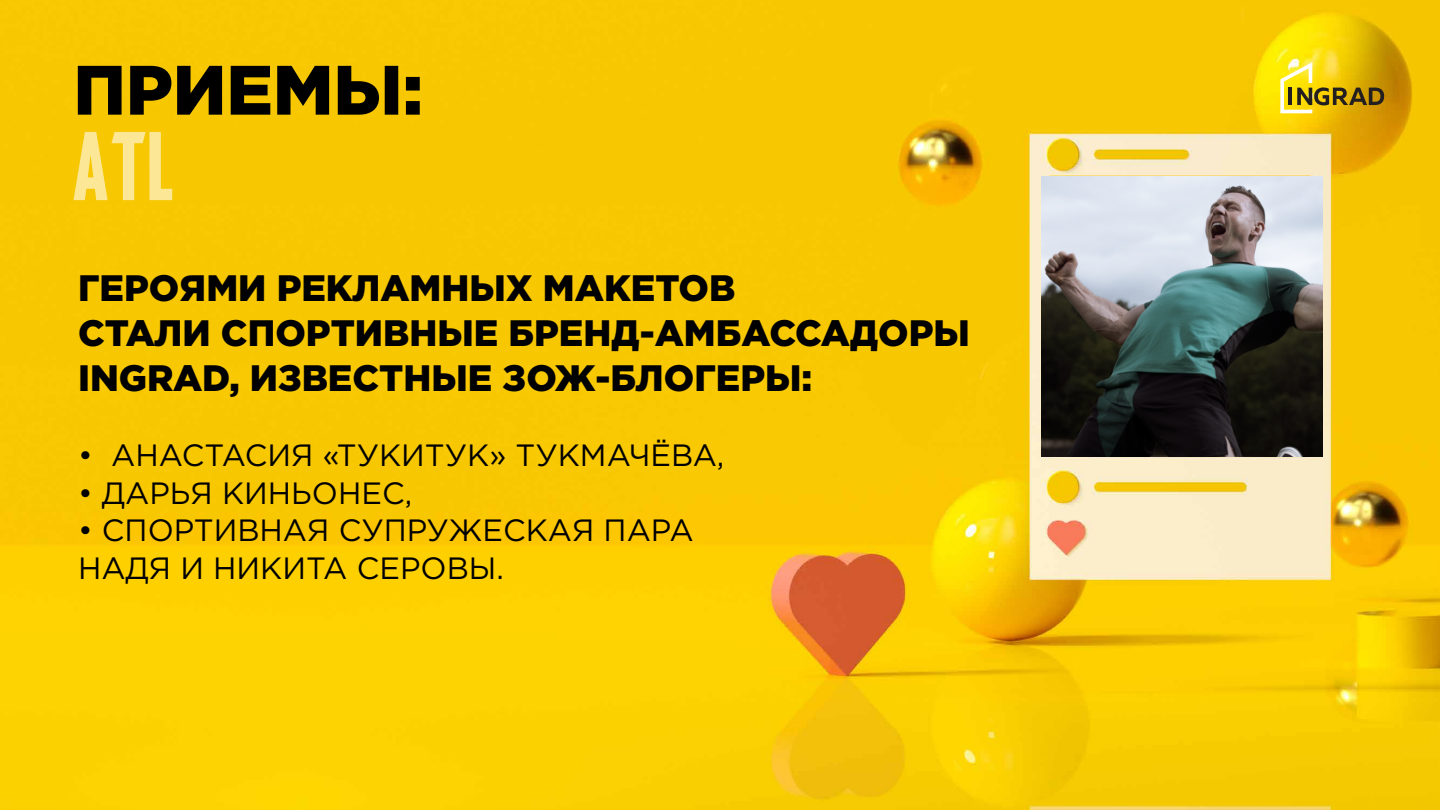
<style>
.page{position:relative;width:1440px;height:810px;background:#fff}
.page>*{position:absolute;margin:0;border:0;box-sizing:border-box;transform-origin:0 0}
.t1{font:78px "Ponter Alt";color:rgb(255 255 255/.59)}
.t2{font:900 69.75px "Gotham Pro";color:#000}
.t3{font:900 36.75px/45px "Gotham Pro";color:#000}
.t4{font:30.75px/37.5px "Gotham Pro";color:#000}
</style>
<div class="page">
<img style="left:307px;top:0;width:1133px;height:810px">
<img style="left:0;top:0;width:307px;height:810px">
<svg style="left:1280px;top:62px;width:104px;height:51px"></svg>
<img style="left:1042px;top:176px;width:280px;height:281px">
<h2 class="t2" style="left:74px;top:50px;width:351px">ПРИЕМЫ:</h2>
<h1 class="t1" style="left:74px;top:117px;width:104px">atl</h1>
<p class="t3" style="left:78px;top:265px;width:893px">ГЕРОЯМИ РЕКЛАМНЫХ МАКЕТОВ<br>СТАЛИ СПОРТИВНЫЕ БРЕНД-АМБАССАДОРЫ<br>INGRAD, ИЗВЕСТНЫЕ ЗОЖ-БЛОГЕРЫ:</p>
<p class="t4" style="left:78px;top:437px;width:648px">• АНАСТАСИЯ «ТУКИТУК» ТУКМАЧЁВА,</p>
<p class="t4" style="left:78px;top:474px;width:336px">• ДАРЬЯ КИНЬОНЕС,</p>
<p class="t4" style="left:78px;top:512px;width:617px">• СПОРТИВНАЯ СУПРУЖЕСКАЯ ПАРА<br>НАДЯ И НИКИТА СЕРОВЫ.</p>
</div>
